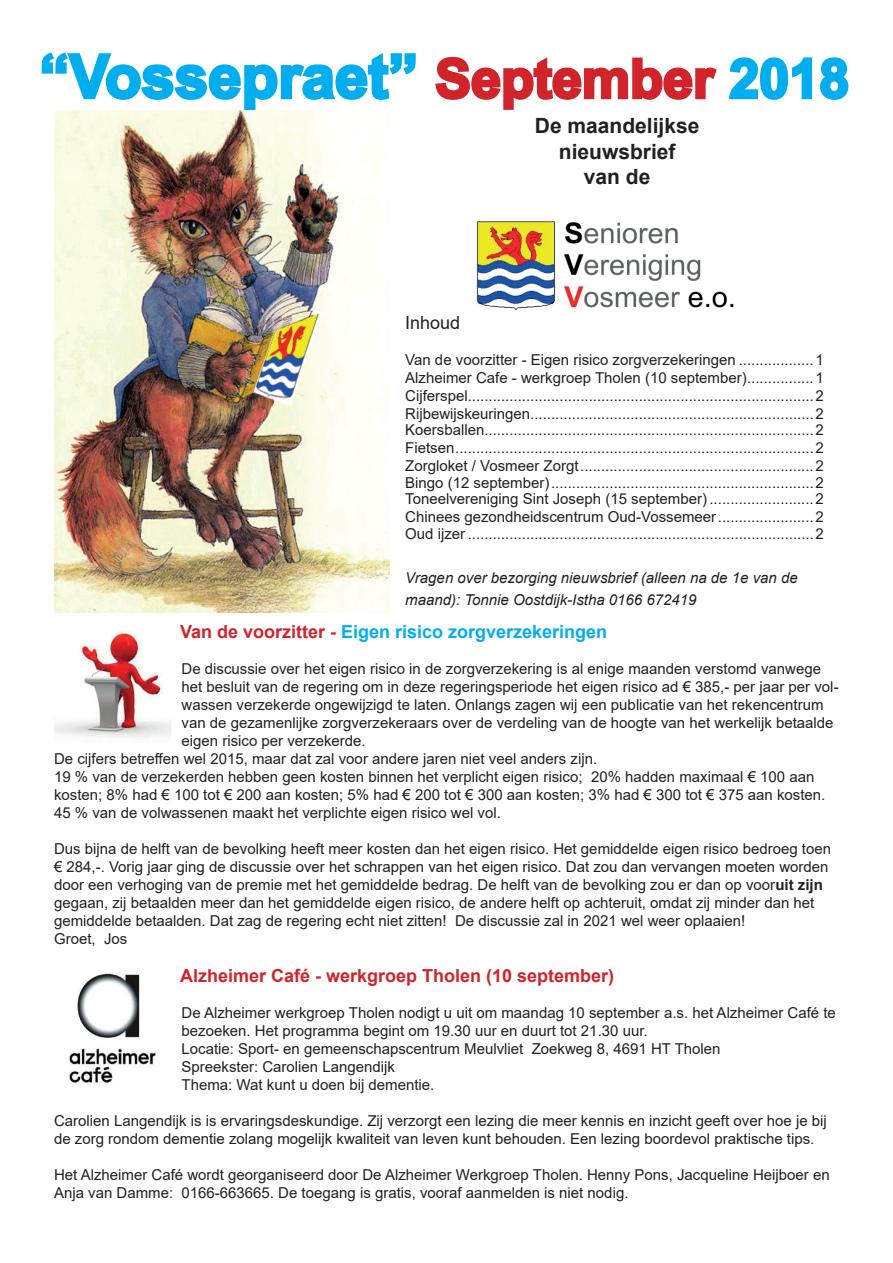
<style>
.page{position:relative;width:893px;height:1263px;background:#fff}
.page>*{position:absolute;margin:0;border:0;box-sizing:border-box;transform-origin:0 0}
.t1{font:700 60px "Arial";color:#00aeef}
.t2{font:700 21px/25.2px "Arial";color:#231f20;text-align:center}
.t3{font:700 18px "Arial";color:#00aeef}
.t4{font:700 18px "Arial";color:#d1232a}
.t5{font:18px "Arial";color:#231f20}
.t6{font:15px/18px "Arial";color:#231f20}
.t7{font:italic 15px/21.6px "Arial";color:#231f20}
.s1{font-size:54px;color:#d1232a}
.s2{font-size:54px}
.s3{color:#d1232a}
.s4{font-weight:700}
</style>
<div class="page">
<svg style="left:41px;top:52px;width:375px;height:58px"></svg>
<svg style="left:435px;top:56px;width:282px;height:54px"></svg>
<svg style="left:728px;top:57px;width:121px;height:43px"></svg>
<img style="left:476px;top:220px;width:258px;height:91px">
<img style="left:54px;top:110px;width:335px;height:502px">
<img style="left:69px;top:973px;width:87px;height:110px">
<img style="left:54px;top:631px;width:117px;height:107px">
<h1 class="t1" style="left:39px;top:34px;width:811px">“Vossepraet” <span class="s1">September</span> <span class="s2">2018</span></h1>
<h2 class="t2" style="left:535px;top:114px;width:166px">De maandelijkse nieuwsbrief<br>van de</h2>
<p class="t5" style="left:405px;top:310px;width:57px">Inhoud</p>
<p class="t6" style="left:405px;top:350px;width:420px;text-align:justify">Van de voorzitter - Eigen risico zorgverzekeringen ..................1<br>Alzheimer Cafe - werkgroep Tholen (10 september)................1<br>Cijferspel...................................................................................2<br>Rijbewijskeuringen....................................................................2</p>
<p class="t6" style="left:405px;top:421px;width:420px;text-align:justify">Koersballen...............................................................................2<br>Fietsen......................................................................................2<br>Zorgloket / Vosmeer Zorgt........................................................2</p>
<p class="t6" style="left:405px;top:474px;width:420px;line-height:16.5px">Bingo (12 september)...............................................................2<br>Toneelvereniging Sint Joseph (15 september) .........................2</p>
<p class="t6" style="left:405px;top:509px;width:420px;line-height:16.5px">Chinees gezondheidscentrum Oud-Vossemeer.......................2<br>Oud ijzer ...................................................................................2</p>
<p class="t7" style="left:405px;top:567px;width:394px">Vragen over bezorging nieuwsbrief (alleen na de 1e van de maand): Tonnie Oostdijk-Istha 0166 672419</p>
<p class="t3" style="left:180px;top:619px;width:429px"><span class="s3">Van de voorzitter -</span> Eigen risico zorgverzekeringen</p>
<p class="t6" style="left:182px;top:660px;width:641px">De discussie over het eigen risico in de zorgverzekering is al enige maanden verstomd vanwege</p>
<p class="t6" style="left:182px;top:678px;width:659px">het besluit van de regering om in deze regeringsperiode het eigen risico ad € 385,- per jaar per vol-</p>
<p class="t6" style="left:182px;top:696px;width:643px">wassen verzekerde ongewijzigd te laten. Onlangs zagen wij een publicatie van het rekencentrum</p>
<p class="t6" style="left:182px;top:714px;width:653px">van de gezamenlijke zorgverzekeraars over de verdeling van de hoogte van het werkelijk betaalde</p>
<p class="t6" style="left:182px;top:732px;width:186px">eigen risico per verzekerde.</p>
<p class="t6" style="left:54px;top:750px;width:545px">De cijfers betreffen wel 2015, maar dat zal voor andere jaren niet veel anders zijn.</p>
<p class="t6" style="left:54px;top:768px;width:762px">19 % van de verzekerden hebben geen kosten binnen het verplicht eigen risico; 20% hadden maximaal € 100 aan</p>
<p class="t6" style="left:54px;top:786px;width:773px">kosten; 8% had € 100 tot € 200 aan kosten; 5% had € 200 tot € 300 aan kosten; 3% had € 300 tot € 375 aan kosten.</p>
<p class="t6" style="left:54px;top:804px;width:448px">45 % van de volwassenen maakt het verplichte eigen risico wel vol.</p>
<p class="t6" style="left:54px;top:840px;width:779px">Dus bijna de helft van de bevolking heeft meer kosten dan het eigen risico. Het gemiddelde eigen risico bedroeg toen € 284,-. Vorig jaar ging de discussie over het schrappen van het eigen risico. Dat zou dan vervangen moeten worden door een verhoging van de premie met het gemiddelde bedrag. De helft van de bevolking zou er dan op voor<span class="s4">uit zijn </span>gegaan, zij betaalden meer dan het gemiddelde eigen risico, de andere helft op achteruit, omdat zij minder dan het gemiddelde betaalden. Dat zag de regering echt niet zitten! De discussie zal in 2021 wel weer oplaaien!<br>Groet, Jos</p>
<p class="t4" style="left:180px;top:963px;width:436px">Alzheimer Café - werkgroep Tholen (10 september)</p>
<p class="t6" style="left:182px;top:1003px;width:656px">De Alzheimer werkgroep Tholen nodigt u uit om maandag 10 september a.s. het Alzheimer Café te bezoeken. Het programma begint om 19.30 uur en duurt tot 21.30 uur.<br>Locatie: Sport- en gemeenschapscentrum Meulvliet Zoekweg 8, 4691 HT Tholen<br>Spreekster: Carolien Langendijk<br>Thema: Wat kunt u doen bij dementie.</p>
<p class="t6" style="left:54px;top:1111px;width:774px">Carolien Langendijk is is ervaringsdeskundige. Zij verzorgt een lezing die meer kennis en inzicht geeft over hoe je bij de zorg rondom dementie zolang mogelijk kwaliteit van leven kunt behouden. Een lezing boordevol praktische tips.</p>
<p class="t6" style="left:54px;top:1165px;width:777px">Het Alzheimer Café wordt georganiseerd door De Alzheimer Werkgroep Tholen. Henny Pons, Jacqueline Heijboer en<br>Anja van Damme: 0166-663665. De toegang is gratis, vooraf aanmelden is niet nodig.</p>
</div>
